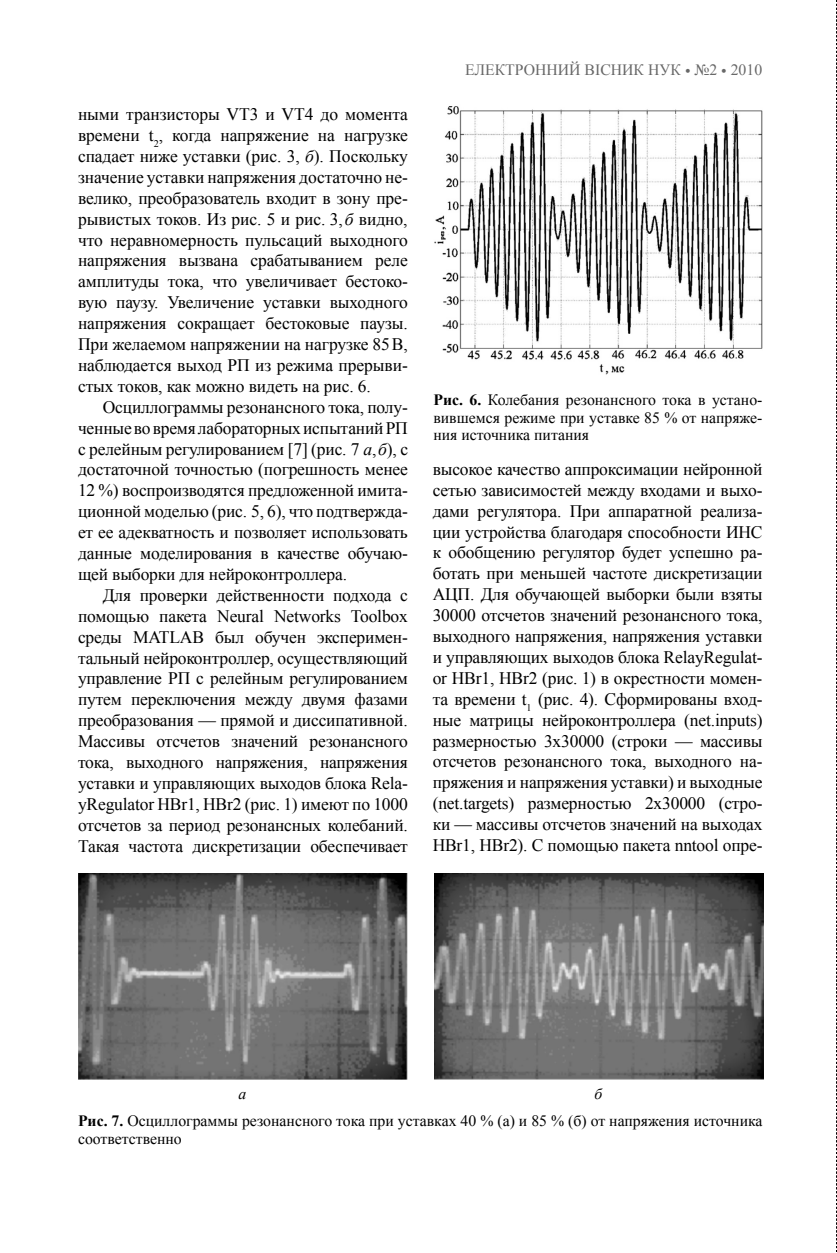
<style>
.page{position:relative;width:837px;height:1253px;background:#fff}
.page>*{position:absolute;margin:0;border:0;box-sizing:border-box;transform-origin:0 0}
.t1{font:17.5px/20.8px "Times New Roman";letter-spacing:-.01em;color:#000;text-align:justify}
.t2{font:15.75px/17.5px "Times New Roman";color:#000;text-align:justify}
.t3{font:15.75px "Times New Roman";color:#686868}
.t4{font:italic 15.75px "Times New Roman";color:#000}
.s1{font-style:italic}
.s2{font-weight:700}
</style>
<div class="page">
<svg style="left:836px;top:0;width:1px;height:1252px"></svg>
<img style="left:434px;top:106px;width:329px;height:269px">
<img style="left:79px;top:874px;width:328px;height:206px">
<img style="left:435px;top:874px;width:328px;height:206px">
<p class="t1" style="left:78px;top:104px;width:331px">ными транзисторы VT3 и VT4 до момента времени t<sub>2</sub>, когда напряжение на нагрузке спадает ниже уставки (рис. 3, <span class="s1">б</span>). Поскольку значение уставки напряжения достаточно не&shy;велико, преобразователь входит в зону пре&shy;рывистых токов. Из рис. 5 и рис. 3, <span class="s1">б</span> видно, что неравномерность пульсаций выходного напряжения вызвана срабатыванием реле амплитуды тока, что увеличивает бестоко&shy;вую паузу. Увеличение уставки выходного напряжения сокращает бестоковые паузы.<br>При желаемом напряжении на нагрузке 85 В, наблюдается выход РП из режима прерыви&shy;стых токов, как можно видеть на рис. 6.</p>
<p class="t1" style="left:78px;top:396px;width:332px;text-indent:25px">Осциллограммы резонансного тока, полу&shy;ченные во время лабораторных испытаний РП с релейным регулированием [7] (рис. 7 <span class="s1">а</span>, <span class="s1">б</span>), с достаточной точностью (погрешность менее 12 %) воспроизводятся предложенной имита&shy;ционной моделью (рис. 5, 6), что подтвержда&shy;ет ее адекватность и позволяет использовать данные моделирования в качестве обучаю&shy;щей выборки для нейроконтроллера.</p>
<p class="t1" style="left:78px;top:584px;width:331px;text-indent:25px">Для проверки действенности подхода с помощью пакета Neural Networks Toolbox среды MATLAB был обучен эксперимен&shy;тальный нейроконтроллер, осуществляющий управление РП с релейным регулированием путем переключения между двумя фазами преобразования — прямой и диссипативной.<br>Массивы отсчетов значений резонансного тока, выходного напряжения, напряжения уставки и управляющих выходов блока Rela&shy;yRegulator HBr1, HBr2 (рис. 1) имеют по 1000 отсчетов за период резонансных колебаний.<br>Такая частота дискретизации обеспечивает</p>
<p class="t3" style="left:465px;top:59px;width:299px">ЕЛЕКТРОННИЙ ВІСНИК НУК • №2 • 2010</p>
<p class="t2" style="left:433px;top:391px;width:331px"><span class="s2">Рис. 6.</span> Колебания резонансного тока в устано&shy;вившемся режиме при уставке 85 % от напряже&shy;ния источника питания</p>
<p class="t1" style="left:433px;top:458px;width:331px">высокое качество аппроксимации нейронной сетью зависимостей между входами и выхо&shy;дами регулятора. При аппаратной реализа&shy;ции устройства благодаря способности ИНС к обобщению регулятор будет успешно ра&shy;ботать при меньшей частоте дискретизации АЦП. Для обучающей выборки были взяты 30000 отсчетов значений резонансного тока, выходного напряжения, напряжения уставки и управляющих выходов блока RelayRegulat&shy;or HBr1, HBr2 (рис. 1) в окрестности момен&shy;та времени t<sub>1</sub> (рис. 4). Сформированы вход&shy;ные матрицы нейроконтроллера (net.inputs) размерностью 3х30000 (строки — массивы отсчетов резонансного тока, выходного на&shy;пряжения и напряжения уставки) и выходные (net.targets) размерностью 2х30000 (стро&shy;ки — массивы отсчетов значений на выходах HBr1, HBr2). С помощью пакета nntool опре-</p>
<p class="t4" style="left:239px;top:1083px;width:9px">а</p>
<p class="t4" style="left:594px;top:1083px;width:9px">б</p>
<p class="t2" style="left:78px;top:1112px;width:686px"><span class="s2">Рис. 7.</span> Осциллограммы резонансного тока при уставках 40 % (а) и 85 % (б) от напряжения источника соответственно</p>
</div>
